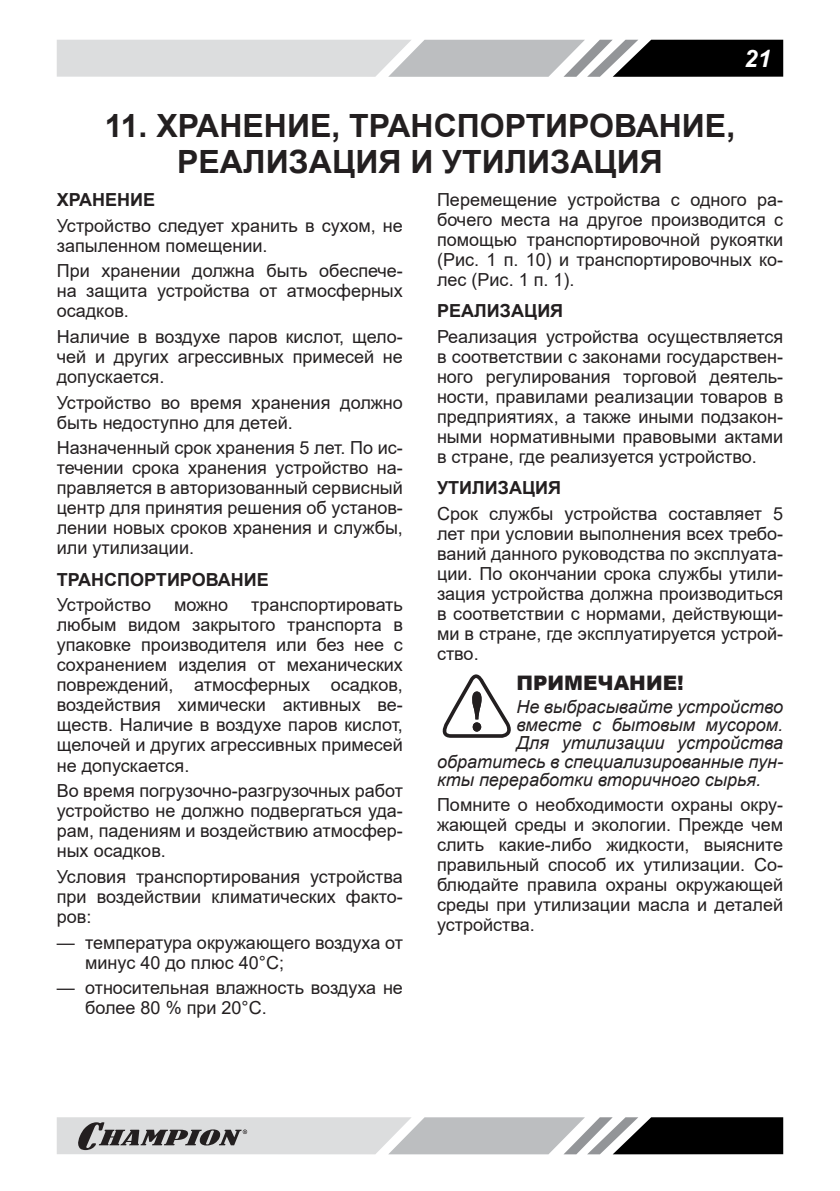
<style>
.page{position:relative;width:840px;height:1191px;background:#fff}
.page>*{position:absolute;margin:0;border:0;box-sizing:border-box;transform-origin:0 0}
.t1{font:700 32px/36px "Arial";color:#231f20;text-align:center}
.t2{font:italic 700 24px "Arial";color:#fff}
.t3{font:900 20px "Arial";color:#231f20}
.t4{font:18px/20px "Arial";color:#231f20;text-align:justify}
.t5{font:italic 18px "Arial";color:#231f20}
.t6{font:700 18px "Arial";color:#231f20}
</style>
<div class="page">
<svg style="left:57px;top:40px;width:725px;height:37px;background:#a7a8a9"></svg>
<svg style="left:57px;top:1117px;width:725px;height:37px;background:#9c9d9e"></svg>
<svg style="left:442px;top:674px;width:69px;height:64px"></svg>
<h2 class="t2" style="left:743px;top:50px;width:28px">21</h2>
<h1 class="t1" style="left:105px;top:108px;width:631px">11. ХРАНЕНИЕ, ТРАНСПОРТИРОВАНИЕ,<br>РЕАЛИЗАЦИЯ И УТИЛИЗАЦИЯ</h1>
<p class="t6" style="left:57px;top:187px;width:100px">ХРАНЕНИЕ</p>
<p class="t4" style="left:57px;top:215px;width:347px">Устройство следует хранить в сухом, не запыленном помещении.</p>
<p class="t4" style="left:57px;top:261px;width:347px">При хранении должна быть обеспече&shy;на защита устройства от атмосферных осадков.</p>
<p class="t4" style="left:57px;top:326px;width:347px">Наличие в воздухе паров кислот, щело&shy;чей и других агрессивных примесей не допускается.</p>
<p class="t4" style="left:57px;top:392px;width:347px">Устройство во время хранения должно быть недоступно для детей.</p>
<p class="t4" style="left:57px;top:438px;width:347px">Назначенный срок хранения 5 лет. По ис&shy;течении срока хранения устройство на&shy;правляется в авторизованный сервисный центр для принятия решения об установ&shy;лении новых сроков хранения и службы, или утилизации.</p>
<p class="t6" style="left:57px;top:567px;width:213px">ТРАНСПОРТИРОВАНИЕ</p>
<p class="t4" style="left:57px;top:595px;width:96px">Устройство</p>
<p class="t4" style="left:174px;top:595px;width:56px">можно</p>
<p class="t4" style="left:437px;top:189px;width:347px">Перемещение устройства с одного ра&shy;бочего места на другое производится с помощью транспортировочной рукоятки (Рис. 1 п. 10) и транспортировочных ко&shy;лес (Рис. 1 п. 1).</p>
<p class="t6" style="left:437px;top:298px;width:128px">РЕАЛИЗАЦИЯ</p>
<p class="t4" style="left:437px;top:326px;width:347px">Реализация устройства осуществляется в соответствии с законами государствен&shy;ного регулирования торговой деятель&shy;ности, правилами реализации товаров в предприятиях, а также иными подзакон&shy;ными нормативными правовыми актами в стране, где реализуется устройство.</p>
<p class="t6" style="left:437px;top:475px;width:126px">УТИЛИЗАЦИЯ</p>
<p class="t4" style="left:437px;top:503px;width:347px">Срок службы устройства составляет 5 лет при условии выполнения всех требо&shy;ваний данного руководства по эксплуата&shy;ции. По окончании срока службы утили&shy;зация устройства должна производиться в соответствии с нормами, действующи&shy;ми в стране, где эксплуатируется устрой&shy;ство.</p>
<p class="t3" style="left:516px;top:668px;width:169px">ПРИМЕЧАНИЕ!</p>
<p class="t5" style="left:516px;top:695px;width:268px">Не выбрасывайте устройство</p>
<p class="t5" style="left:516px;top:713px;width:268px">вместе с бытовым мусором.</p>
<p class="t5" style="left:516px;top:731px;width:268px">Для утилизации устройства</p>
<p class="t5" style="left:437px;top:749px;width:347px">обратитесь в специализированные пун-</p>
<p class="t5" style="left:437px;top:767px;width:325px">кты переработки вторичного сырья.</p>
<p class="t4" style="left:437px;top:794px;width:347px">Помните о необходимости охраны окру&shy;жающей среды и экологии. Прежде чем слить какие-либо жидкости, выясните правильный способ их утилизации. Со&shy;блюдайте правила охраны окружающей среды при утилизации масла и деталей устройства.</p>
<p class="t4" style="left:57px;top:595px;width:347px;text-indent:194px">транспортировать любым видом закрытого транспорта в упаковке производителя или без нее с сохранением изделия от механических повреждений, атмосферных осадков, воздействия химически активных ве&shy;ществ. Наличие в воздухе паров кислот, щелочей и других агрессивных примесей не допускается.</p>
<p class="t4" style="left:57px;top:780px;width:347px">Во время погрузочно-разгрузочных работ устройство не должно подвергаться уда&shy;рам, падениям и воздействию атмосфер&shy;ных осадков.</p>
<p class="t4" style="left:57px;top:866px;width:347px">Условия транспортирования устройства при воздействии климатических факто&shy;ров:</p>
<p class="t4" style="left:85px;top:932px;width:319px;text-indent:-28px">— температура окружающего воздуха от минус 40 до плюс 40°С;</p>
<p class="t4" style="left:85px;top:977px;width:319px;text-indent:-28px">— относительная влажность воздуха не более 80 % при 20°С.</p>
</div>
